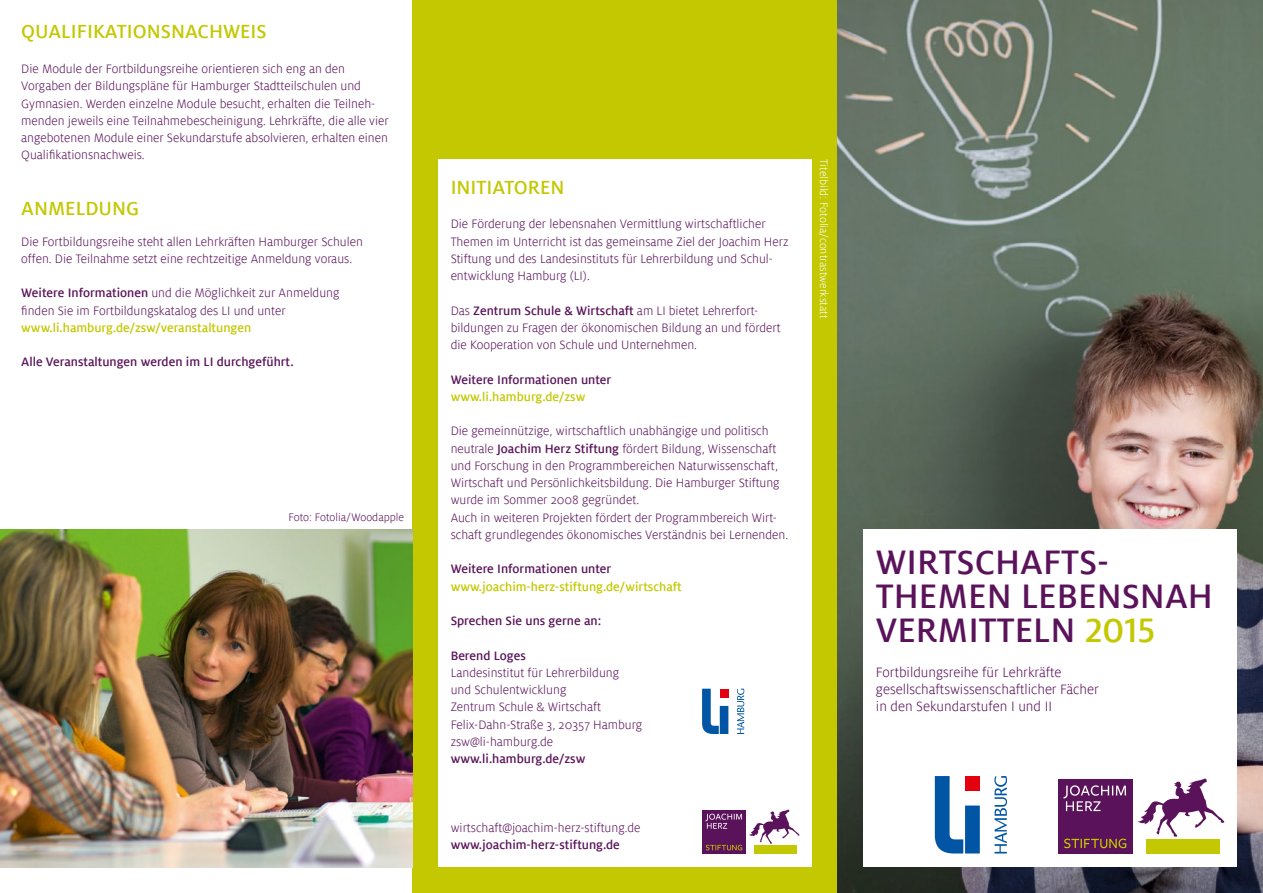
<style>
.page{position:relative;width:1263px;height:893px;background:#fff}
.page>*{position:absolute;margin:0;border:0;box-sizing:border-box;transform-origin:0 0}
.t1{font:500 37.5px/34px "Milo";color:#5a135a}
.t2{font:500 21px "Milo";color:#c3c800}
.t3{font:300 15px/17.2px "Milo";color:#5a135a}
.t4{font:300 13.5px/17.2px "Milo";color:#5a135a}
.t5{font:500 13.5px "Milo";color:#5a135a}
.t6{font:500 13.5px "Milo";color:#c3c800}
.t7{font:300 12px "Milo";color:#fff}
.t8{font:300 12px "Milo";color:#5a135a}
.s1{font-weight:500}
.s2{font-family:"Milo Lf";color:#c3c800}
</style>
<div class="page">
<div style="left:412px;top:0;width:426px;height:893px;background:#c3c800"></div>
<img style="left:838px;top:0;width:425px;height:893px">
<div style="left:438px;top:159px;width:374px;height:708px;background:#fff"></div>
<div style="left:863px;top:529px;width:374px;height:338px;background:#fff"></div>
<img style="left:0;top:529px;width:412px;height:338px">
<svg style="left:994px;top:776px;width:13px;height:77px"></svg>
<svg style="left:935px;top:776px;width:28px;height:77px"></svg>
<div style="left:965px;top:805px;width:15px;height:48px;background:#0055a4"></div>
<div style="left:965px;top:776px;width:15px;height:15px;background:#e3000f"></div>
<svg style="left:737px;top:689px;width:7px;height:45px"></svg>
<svg style="left:702px;top:689px;width:17px;height:45px"></svg>
<div style="left:720px;top:706px;width:8px;height:28px;background:#0055a4"></div>
<div style="left:720px;top:689px;width:8px;height:8px;background:#e3000f"></div>
<div style="left:1058px;top:778px;width:75px;height:75px;background:#5a135a"></div>
<div style="left:1146px;top:838px;width:73px;height:15px;background:#c3c800"></div>
<svg style="left:1137px;top:778px;width:87px;height:59px"></svg>
<svg style="left:1063px;top:785px;width:63px;height:26px"></svg>
<svg style="left:1064px;top:839px;width:62px;height:9px"></svg>
<div style="left:702px;top:810px;width:44px;height:43px;background:#5a135a"></div>
<div style="left:754px;top:845px;width:43px;height:8px;background:#c3c800"></div>
<svg style="left:749px;top:809px;width:51px;height:35px"></svg>
<svg style="left:705px;top:814px;width:37px;height:15px"></svg>
<svg style="left:706px;top:845px;width:36px;height:5px"></svg>
<h2 class="t2" style="left:21px;top:20px;width:247px">QUALIFIKATIONSNACHWEIS</h2>
<p class="t4" style="left:21px;top:60px;width:369px">Die Module der Fortbildungsreihe orientieren sich eng an den Vorgaben der Bildungspläne für Hamburger Stadtteilschulen und Gymnasien. Werden einzelne Module besucht, erhalten die Teilneh&shy;menden jeweils eine Teilnahmebescheinigung. Lehrkräfte, die alle vier angebotenen Module einer Sekundarstufe absolvieren, erhalten einen Qualifikationsnachweis.</p>
<h2 class="t2" style="left:21px;top:197px;width:119px">ANMELDUNG</h2>
<p class="t4" style="left:21px;top:233px;width:343px">Die Fortbildungsreihe steht allen Lehrkräften Hamburger Schulen offen. Die Teilnahme setzt eine rechtzeitige Anmeldung voraus.</p>
<p class="t4" style="left:21px;top:285px;width:320px"><span class="s1">Weitere Informationen</span> und die Möglichkeit zur Anmeldung finden Sie im Fortbildungskatalog des LI und unter</p>
<p class="t6" style="left:21px;top:320px;width:231px">www.li.hamburg.de/zsw/veranstaltungen</p>
<p class="t5" style="left:21px;top:355px;width:274px">Alle Veranstaltungen werden im LI durchgeführt.</p>
<p class="t8" style="left:289px;top:511px;width:117px">Foto: Fotolia/Woodapple</p>
<h2 class="t2" style="left:451px;top:176px;width:115px">INITIATOREN</h2>
<p class="t4" style="left:451px;top:216px;width:339px">Die Förderung der lebensnahen Vermittlung wirtschaftlicher Themen im Unterricht ist das gemeinsame Ziel der Joachim Herz Stiftung und des Landesinstituts für Lehrerbildung und Schul&shy;entwicklung Hamburg (LI).</p>
<p class="t4" style="left:451px;top:302px;width:332px">Das <span class="s1">Zentrum Schule &amp; Wirtschaft</span> am LI bietet Lehrerfort&shy;bildungen zu Fragen der ökonomischen Bildung an und fördert die Kooperation von Schule und Unternehmen.</p>
<p class="t5" style="left:451px;top:372px;width:162px">Weitere Informationen unter</p>
<p class="t6" style="left:451px;top:389px;width:136px">www.li.hamburg.de/zsw</p>
<p class="t4" style="left:451px;top:423px;width:339px">Die gemeinnützige, wirtschaftlich unabhängige und politisch neutrale <span class="s1">Joachim Herz Stiftung</span> fördert Bildung, Wissenschaft und Forschung in den Programmbereichen Naturwissenschaft, Wirtschaft und Persönlichkeitsbildung. Die Hamburger Stiftung wurde im Sommer 2008 gegründet.<br>Auch in weiteren Projekten fördert der Programmbereich Wirt&shy;schaft grundlegendes ökonomisches Verständnis bei Lernenden.</p>
<p class="t5" style="left:451px;top:562px;width:162px">Weitere Informationen unter</p>
<p class="t6" style="left:451px;top:579px;width:233px">www.joachim-herz-stiftung.de/wirtschaft</p>
<p class="t5" style="left:451px;top:613px;width:152px">Sprechen Sie uns gerne an:</p>
<p class="t5" style="left:451px;top:648px;width:77px">Berend Loges</p>
<p class="t4" style="left:451px;top:664px;width:193px">Landesinstitut für Lehrerbildung und Schulentwicklung<br>Zentrum Schule &amp; Wirtschaft<br>Felix-Dahn-Straße 3, 20357 Hamburg zsw@li-hamburg.de</p>
<p class="t5" style="left:451px;top:751px;width:136px">www.li.hamburg.de/zsw</p>
<p class="t4" style="left:451px;top:819px;width:191px">wirtschaft@joachim-herz-stiftung.de</p>
<p class="t5" style="left:451px;top:838px;width:171px">www.joachim-herz-stiftung.de</p>
<p class="t7" style="left:830px;top:159px;width:160px;rotate:90deg">Titelbild: Fotolia/contrastwerkstatt</p>
<h1 class="t1" style="left:876px;top:545px;width:338px">WIRTSCHAFTS-<br>THEMEN LEBENSNAH<br>VERMITTELN <span class="s2">2015</span></h1>
<p class="t3" style="left:876px;top:664px;width:224px">Fortbildungsreihe für Lehrkräfte gesellschaftswissenschaftlicher Fächer in den Sekundarstufen I und II</p>
</div>
